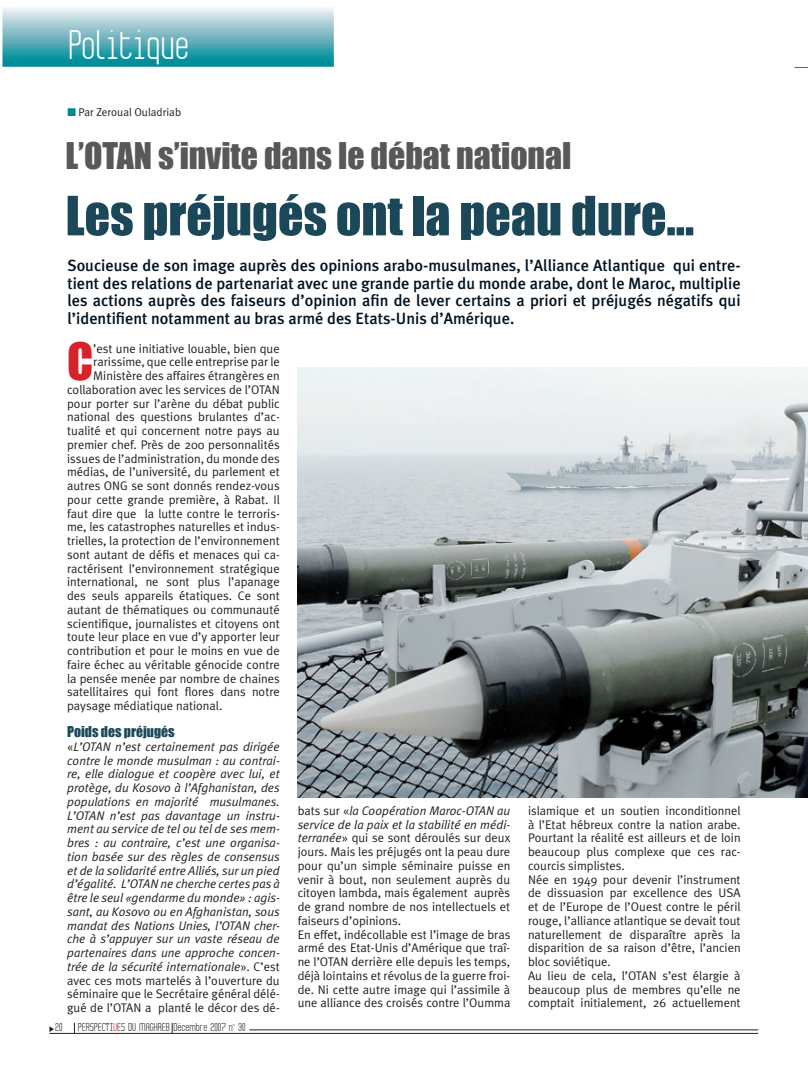
<style>
.page{position:relative;width:808px;height:1081px;background:#fff}
.page>*{position:absolute;margin:0;border:0;box-sizing:border-box;transform-origin:0 0}
.t1{font:50px "Impact";color:#1b4859}
.t2{font:47.25px "Impact";color:#d62229}
.t3{font:36.12px "Mekanika";color:#fff}
.t4{font:33.75px "Impact";color:#57585a}
.t5{font:500 16.25px/17.5px "Meta Plus";color:#001322;text-align:justify}
.t6{font:13.75px "Impact";color:#1b4859}
.t7{font:12.5px/13.8px "Meta Plus Normal";color:#231f20;text-align:justify}
.t8{font:italic 12.5px/13.8px "Meta Plus Normal";color:#231f20;text-align:justify}
.t9{font:11.25px "Meta Plus Normal";color:#231f20}
.t10{font:10px "Mekanika";color:#231f20}
.s1{color:#008894}
.s2{font-style:normal}
.s3{font-style:italic}
.s4{color:#d62229}
</style>
<div class="page">
<svg style="left:2px;top:7px;width:332px;height:60px"></svg>
<hr style="left:49px;top:1033px;width:709px;height:1px;background:#231f20">
<svg style="left:49px;top:1026px;width:5px;height:6px"></svg>
<hr style="left:249px;top:1029px;width:509px;height:1px;background:#231f20">
<svg style="left:794px;top:67px;width:14px;height:1px"></svg>
<img style="left:298px;top:367px;width:510px;height:431px">
<p class="t3" style="left:68px;top:27px;width:123px">Politique</p>
<p class="t9" style="left:67px;top:106px;width:115px"><span class="s1">■</span> Par Zeroual Ouladriab</p>
<p class="t4" style="left:66px;top:135px;width:507px">L’OTAN s’invite dans le débat national</p>
<p class="t1" style="left:66px;top:185px;width:630px">Les préjugés ont la peau dure…</p>
<p class="t5" style="left:67px;top:257px;width:675px">Soucieuse de son image auprès des opinions arabo-musulmanes, l’Alliance Atlantique qui entre&shy;tient des relations de partenariat avec une grande partie du monde arabe, dont le Maroc, multiplie les actions auprès des faiseurs d’opinion afin de lever certains a priori et préjugés négatifs qui l’identifient notamment au bras armé des Etats-Unis d’Amérique.</p>
<p class="t2" style="left:67px;top:332px;width:28px">C</p>
<p class="t7" style="left:93px;top:341px;width:188px">’est une initiative louable, bien que</p>
<p class="t7" style="left:93px;top:355px;width:188px">rarissime, que celle entreprise par le</p>
<p class="t7" style="left:93px;top:369px;width:188px">Ministère des affaires étrangères en</p>
<p class="t7" style="left:67px;top:382px;width:214px">collaboration avec les services de l’OTAN</p>
<p class="t7" style="left:67px;top:396px;width:214px">pour porter sur l’arène du débat public</p>
<p class="t7" style="left:67px;top:410px;width:214px">national des questions brulantes d’ac-</p>
<p class="t7" style="left:67px;top:424px;width:214px">tualité et qui concernent notre pays au</p>
<p class="t7" style="left:67px;top:437px;width:214px">premier chef. Près de 200 personnalités</p>
<p class="t7" style="left:67px;top:451px;width:214px">issues de l’administration, du monde des</p>
<p class="t7" style="left:67px;top:465px;width:214px">médias, de l’université, du parlement et</p>
<p class="t7" style="left:67px;top:479px;width:214px">autres ONG se sont donnés rendez-vous</p>
<p class="t7" style="left:67px;top:492px;width:214px">pour cette grande première, à Rabat. Il</p>
<p class="t7" style="left:67px;top:506px;width:214px">faut dire que la lutte contre le terroris-</p>
<p class="t7" style="left:67px;top:520px;width:214px">me, les catastrophes naturelles et indus-</p>
<p class="t7" style="left:67px;top:534px;width:214px">trielles, la protection de l’environnement</p>
<p class="t7" style="left:67px;top:547px;width:214px">sont autant de défis et menaces qui ca-</p>
<p class="t7" style="left:67px;top:561px;width:214px">ractérisent l’environnement stratégique</p>
<p class="t7" style="left:67px;top:575px;width:214px">international, ne sont plus l’apanage</p>
<p class="t7" style="left:67px;top:589px;width:214px">des seuls appareils étatiques. Ce sont</p>
<p class="t7" style="left:67px;top:602px;width:214px">autant de thématiques ou communauté</p>
<p class="t7" style="left:67px;top:616px;width:214px">scientifique, journalistes et citoyens ont</p>
<p class="t7" style="left:67px;top:630px;width:214px">toute leur place en vue d’y apporter leur</p>
<p class="t7" style="left:67px;top:644px;width:214px">contribution et pour le moins en vue de</p>
<p class="t7" style="left:67px;top:657px;width:214px">faire échec au véritable génocide contre</p>
<p class="t7" style="left:67px;top:671px;width:214px">la pensée menée par nombre de chaines</p>
<p class="t7" style="left:67px;top:685px;width:214px">satellitaires qui font flores dans notre</p>
<p class="t7" style="left:67px;top:699px;width:157px">paysage médiatique national.</p>
<p class="t6" style="left:67px;top:723px;width:109px">Poids des préjugés</p>
<p class="t8" style="left:67px;top:739px;width:214px"><span class="s2">«</span>L’OTAN n’est certainement pas dirigée contre le monde musulman : au contrai&shy;re, elle dialogue et coopère avec lui, et protège, du Kosovo à l’Afghanistan, des populations en majorité musulmanes.<br>L’OTAN n’est pas davantage un instru&shy;ment au service de tel ou tel de ses mem&shy;bres : au contraire, c’est une organisa&shy;tion basée sur des règles de consensus et de la solidarité entre Alliés, sur un pied d’égalité. L’OTAN ne cherche certes pas à être le seul «gendarme du monde» : agis&shy;sant, au Kosovo ou en Afghanistan, sous mandat des Nations Unies, l’OTAN cher&shy;che à s’appuyer sur un vaste réseau de partenaires dans une approche concen&shy;trée de la sécurité internationale<span class="s2">». C’est avec ces mots martelés à l’ouverture du séminaire que le Secrétaire général délé&shy;gué de l’OTAN a planté le décor des dé-</span></p>
<p class="t7" style="left:298px;top:803px;width:214px">bats sur «<span class="s3">la Coopération Maroc-OTAN au service de la paix et la stabilité en médi&shy;terranée</span>» qui se sont déroulés sur deux jours. Mais les préjugés ont la peau dure pour qu’un simple séminaire puisse en venir à bout, non seulement auprès du citoyen lambda, mais également auprès de grand nombre de nos intellectuels et faiseurs d’opinions.</p>
<p class="t7" style="left:298px;top:927px;width:214px">En effet, indécollable est l’image de bras armé des Etat-Unis d’Amérique que traî&shy;ne l’OTAN derrière elle depuis les temps, déjà lointains et révolus de la guerre froi&shy;de. Ni cette autre image qui l’assimile à une alliance des croisés contre l’Oumma</p>
<p class="t7" style="left:528px;top:803px;width:214px">islamique et un soutien inconditionnel à l’Etat hébreux contre la nation arabe.<br>Pourtant la réalité est ailleurs et de loin beaucoup plus complexe que ces rac&shy;courcis simplistes.</p>
<p class="t7" style="left:528px;top:872px;width:214px">Née en 1949 pour devenir l’instrument de dissuasion par excellence des USA et de l’Europe de l’Ouest contre le péril rouge, l’alliance atlantique se devait tout naturellement de disparaître après la disparition de sa raison d’être, l’ancien bloc soviétique.</p>
<p class="t7" style="left:528px;top:968px;width:214px">Au lieu de cela, l’OTAN s’est élargie à beaucoup plus de membres qu’elle ne comptait initialement, 26 actuellement</p>
<p class="t10" style="left:55px;top:1022px;width:9px">20</p>
<p class="t10" style="left:78px;top:1022px;width:169px">PERSPECTI<span class="s4">V</span>ES DU MAGHREB Décembre 2007 n° 30</p>
</div>
